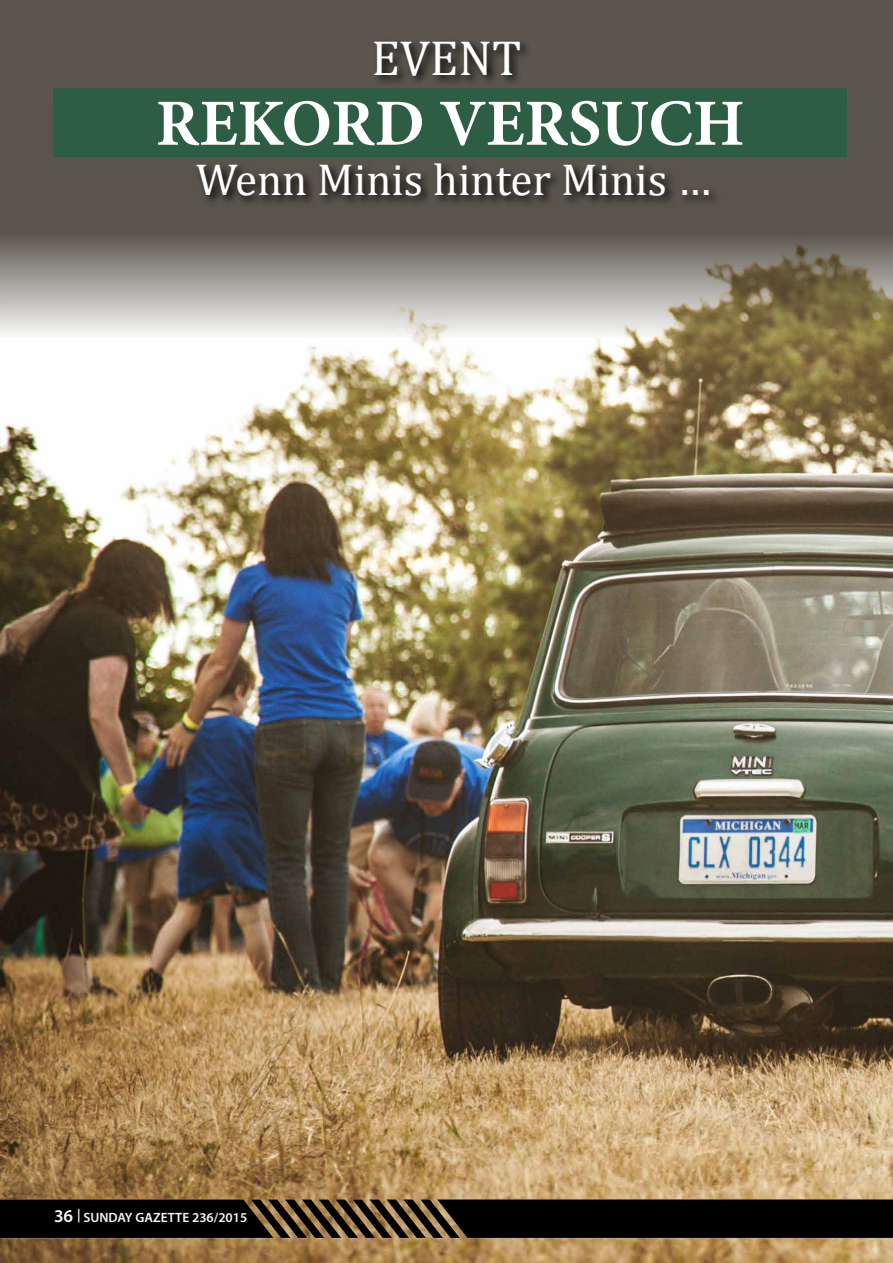
<style>
.page{position:relative;width:893px;height:1263px;background:#fff}
.page>*{position:absolute;margin:0;border:0;box-sizing:border-box;transform-origin:0 0}
.t1{font:700 66px "Minion Pro";color:#fff}
.t2{font:49.5px "Cambria";color:#fff}
.t3{font:45px "Cambria";color:#fff}
.t4{font:600 13.5px "Myriad Pro";color:#f6f6f6}
.s1{font-size:18px}
</style>
<div class="page">
<img style="left:0;top:338px;width:893px;height:925px">
<svg style="left:0;top:0;width:893px;height:338px;background:#78736a"></svg>
<img style="left:0;top:1142px;width:893px;height:99px">
<div style="left:371px;top:38px;width:161px;height:49px;background:#000;opacity:.94"></div>
<div style="left:53px;top:88px;width:793px;height:68px;background:#2d5e43"></div>
<svg style="left:194px;top:160px;width:526px;height:48px;background:#4b473f"></svg>
<h2 class="t2" style="left:372px;top:29px;width:151px">EVENT</h2>
<h1 class="t1" style="left:156px;top:77px;width:590px">REKORD VERSUCH</h1>
<h3 class="t3" style="left:196px;top:153px;width:516px">Wenn Minis hinter Minis …</h3>
<p class="t4" style="left:54px;top:1209px;width:195px"><span class="s1">36</span> | SUNDAY GAZETTE 236/2015</p>
</div>
